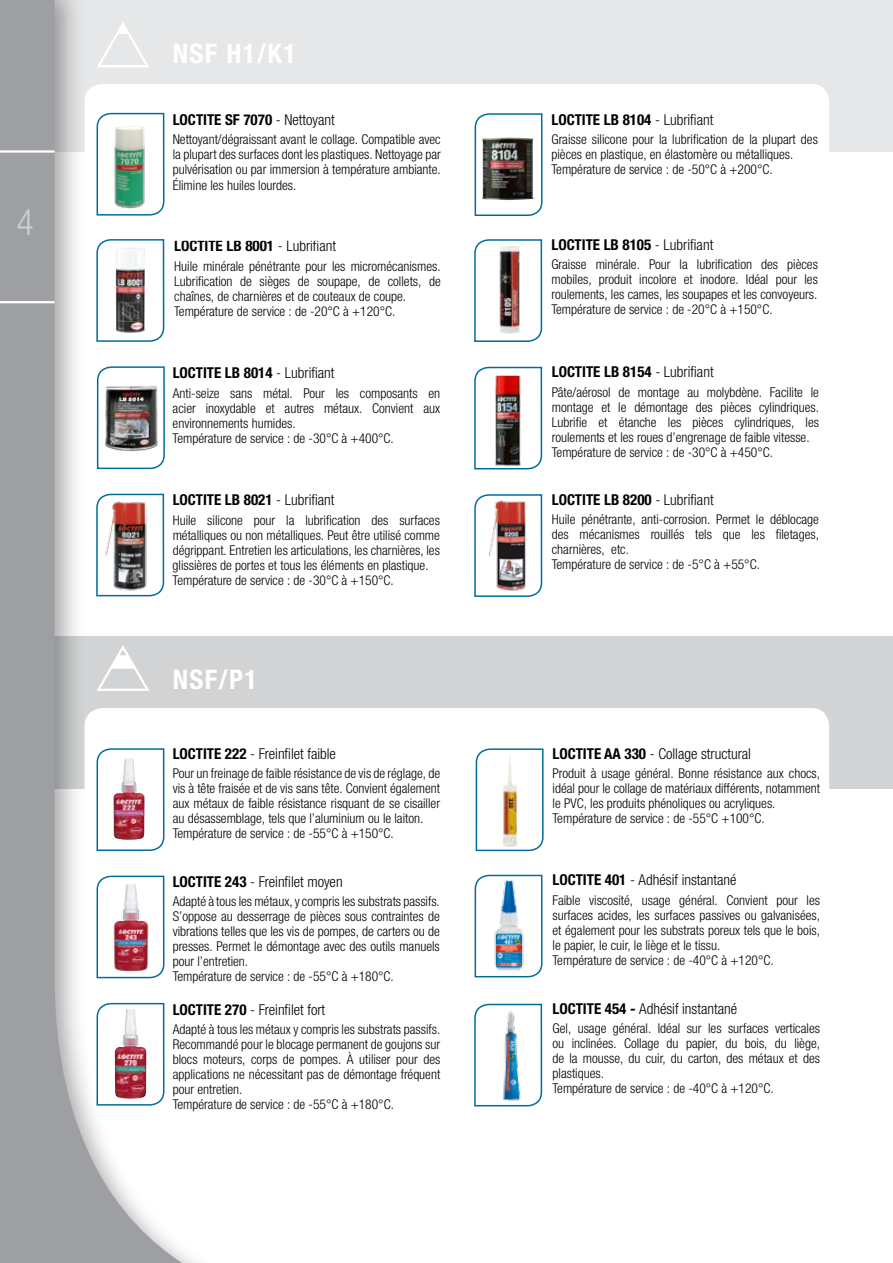
<style>
.page{position:relative;width:893px;height:1263px;background:#fff}
.page>*{position:absolute;margin:0;border:0;box-sizing:border-box;transform-origin:0 0}
.t1{font:300 condensed 36px "Helvetica Neue LTW1 G";color:#cdcfd0}
.t2{font:700 condensed 27px "Helvetica Neue LTW1 G";letter-spacing:.05em;color:#fff}
.t3{font:700 condensed 15px "Helvetica Neue LTW1 G";color:#000}
.t4{font:300 condensed 15px "Helvetica Neue LTW1 G";color:#000}
.t5{font:300 condensed 13.5px/15px "Helvetica Neue LTW1 G";color:#000}
.s1{font-weight:300}
.s2{font-weight:700}
</style>
<div class="page">
<div style="left:0;top:0;width:893px;height:152px;background:#e6e7e8"></div>
<div style="left:85px;top:84px;width:744px;height:132px;background:#fff;border-radius:18px"></div>
<div style="left:3px;top:636px;width:890px;height:152px;background:#d1d3d4"></div>
<div style="left:85px;top:708px;width:744px;height:132px;background:#fff;border-radius:18px"></div>
<svg style="left:474px;top:874px;width:69px;height:104px"></svg>
<svg style="left:474px;top:1003px;width:69px;height:104px"></svg>
<svg style="left:475px;top:748px;width:69px;height:104px"></svg>
<img style="left:474px;top:239px;width:69px;height:103px">
<img style="left:474px;top:366px;width:69px;height:104px">
<svg style="left:474px;top:494px;width:69px;height:103px"></svg>
<img style="left:474px;top:113px;width:69px;height:103px">
<div style="left:0;top:0;width:336px;height:1263px;background:#000;opacity:.35"></div>
<svg style="left:0;top:0;width:315px;height:1263px"></svg>
<hr style="left:0;top:301px;width:55px;height:2px;background:#fff">
<hr style="left:0;top:150px;width:55px;height:3px;background:#fff">
<h1 class="t1" style="left:16px;top:201px;width:19px">4</h1>
<h2 class="t2" style="left:173px;top:37px;width:125px">NSF H1/K1</h2>
<p class="t3" style="left:173px;top:110px;width:164px">LOCTITE SF 7070 <span class="s1">- Nettoyant</span></p>
<p class="t5" style="left:173px;top:132px;width:270px;text-align:justify">Nettoyant/dégraissant avant le collage. Compatible avec la plupart des surfaces dont les plastiques. Nettoyage par pulvérisation ou par immersion à température ambiante.</p>
<p class="t5" style="left:173px;top:178px;width:125px">Élimine les huiles lourdes.</p>
<p class="t3" style="left:174px;top:237px;width:163px">LOCTITE LB 8001 <span class="s1">- Lubrifiant</span></p>
<p class="t5" style="left:174px;top:259px;width:268px">Huile minérale pénétrante pour les micromécanismes.<br>Lubrification de sièges de soupape, de collets, de chaînes, de charnières et de couteaux de coupe.<br>Température de service : de -20°C à +120°C.</p>
<p class="t3" style="left:173px;top:364px;width:163px">LOCTITE LB 8014 <span class="s1">- Lubrifiant</span></p>
<p class="t5" style="left:173px;top:385px;width:269px">Anti-seize sans métal. Pour les composants en acier inoxydable et autres métaux. Convient aux environnements humides.<br>Température de service : de -30°C à +400°C.</p>
<p class="t3" style="left:173px;top:491px;width:163px">LOCTITE LB 8021 <span class="s1">- Lubrifiant</span></p>
<p class="t5" style="left:173px;top:512px;width:269px">Huile silicone pour la lubrification des surfaces métalliques ou non métalliques. Peut être utilisé comme dégrippant. Entretien les articulations, les charnières, les glissières de portes et tous les éléments en plastique.<br>Température de service : de -30°C à +150°C.</p>
<h2 class="t2" style="left:173px;top:663px;width:86px">NSF/P1</h2>
<p class="t4" style="left:173px;top:745px;width:165px"><span class="s2">LOCTITE 222</span> - Freinfilet faible</p>
<p class="t5" style="left:173px;top:766px;width:269px">Pour un freinage de faible résistance de vis de réglage, de vis à tête fraisée et de vis sans tête. Convient également aux métaux de faible résistance risquant de se cisailler au désassemblage, tels que l’aluminium ou le laiton.<br>Température de service : de -55°C à +150°C.</p>
<p class="t4" style="left:173px;top:872px;width:171px"><span class="s2">LOCTITE 243</span> - Freinfilet moyen</p>
<p class="t5" style="left:173px;top:893px;width:269px">Adapté à tous les métaux, y compris les substrats passifs.<br>S’oppose au desserrage de pièces sous contraintes de vibrations telles que les vis de pompes, de carters ou de presses. Permet le démontage avec des outils manuels pour l’entretien.<br>Température de service : de -55°C à +180°C.</p>
<p class="t4" style="left:173px;top:1000px;width:154px"><span class="s2">LOCTITE 270</span> - Freinfilet fort</p>
<p class="t5" style="left:173px;top:1021px;width:269px">Adapté à tous les métaux y compris les substrats passifs.<br>Recommandé pour le blocage permanent de goujons sur blocs moteurs, corps de pompes. À utiliser pour des applications ne nécessitant pas de démontage fréquent pour entretien.<br>Température de service : de -55°C à +180°C.</p>
<p class="t3" style="left:551px;top:110px;width:163px">LOCTITE LB 8104 <span class="s1">- Lubrifiant</span></p>
<p class="t5" style="left:551px;top:132px;width:268px">Graisse silicone pour la lubrification de la plupart des pièces en plastique, en élastomère ou métalliques.<br>Température de service : de -50°C à +200°C.</p>
<p class="t3" style="left:551px;top:236px;width:163px">LOCTITE LB 8105 <span class="s1">- Lubrifiant</span></p>
<p class="t5" style="left:551px;top:257px;width:268px;text-align:justify">Graisse minérale. Pour la lubrification des pièces mobiles, produit incolore et inodore. Idéal pour les roulements, les cames, les soupapes et les convoyeurs.<br>Température de service : de -20°C à +150°C.</p>
<p class="t3" style="left:552px;top:363px;width:163px">LOCTITE LB 8154 <span class="s1">- Lubrifiant</span></p>
<p class="t5" style="left:552px;top:385px;width:269px">Pâte/aérosol de montage au molybdène. Facilite le montage et le démontage des pièces cylindriques.<br>Lubrifie et étanche les pièces cylindriques, les roulements et les roues d’engrenage de faible vitesse.<br>Température de service : de -30°C à +450°C.</p>
<p class="t3" style="left:552px;top:491px;width:163px">LOCTITE LB 8200 <span class="s1">- Lubrifiant</span></p>
<p class="t5" style="left:552px;top:512px;width:269px">Huile pénétrante, anti-corrosion. Permet le déblocage des mécanismes rouillés tels que les filetages, charnières, etc.<br>Température de service : de -5°C à +55°C.</p>
<p class="t4" style="left:553px;top:745px;width:200px"><span class="s2">LOCTITE AA 330</span> - Collage structural</p>
<p class="t5" style="left:553px;top:766px;width:269px">Produit à usage général. Bonne résistance aux chocs, idéal pour le collage de matériaux différents, notamment le PVC, les produits phénoliques ou acryliques.<br>Température de service : de -55°C +100°C.</p>
<p class="t4" style="left:553px;top:871px;width:186px"><span class="s2">LOCTITE 401</span> - Adhésif instantané</p>
<p class="t5" style="left:553px;top:892px;width:269px">Faible viscosité, usage général. Convient pour les surfaces acides, les surfaces passives ou galvanisées, et également pour les substrats poreux tels que le bois, le papier, le cuir, le liège et le tissu.<br>Température de service : de -40°C à +120°C.</p>
<p class="t4" style="left:553px;top:1000px;width:186px"><span class="s2">LOCTITE 454 -</span> Adhésif instantané</p>
<p class="t5" style="left:553px;top:1021px;width:269px">Gel, usage général. Idéal sur les surfaces verticales ou inclinées. Collage du papier, du bois, du liège, de la mousse, du cuir, du carton, des métaux et des plastiques.<br>Température de service : de -40°C à +120°C.</p>
</div>
